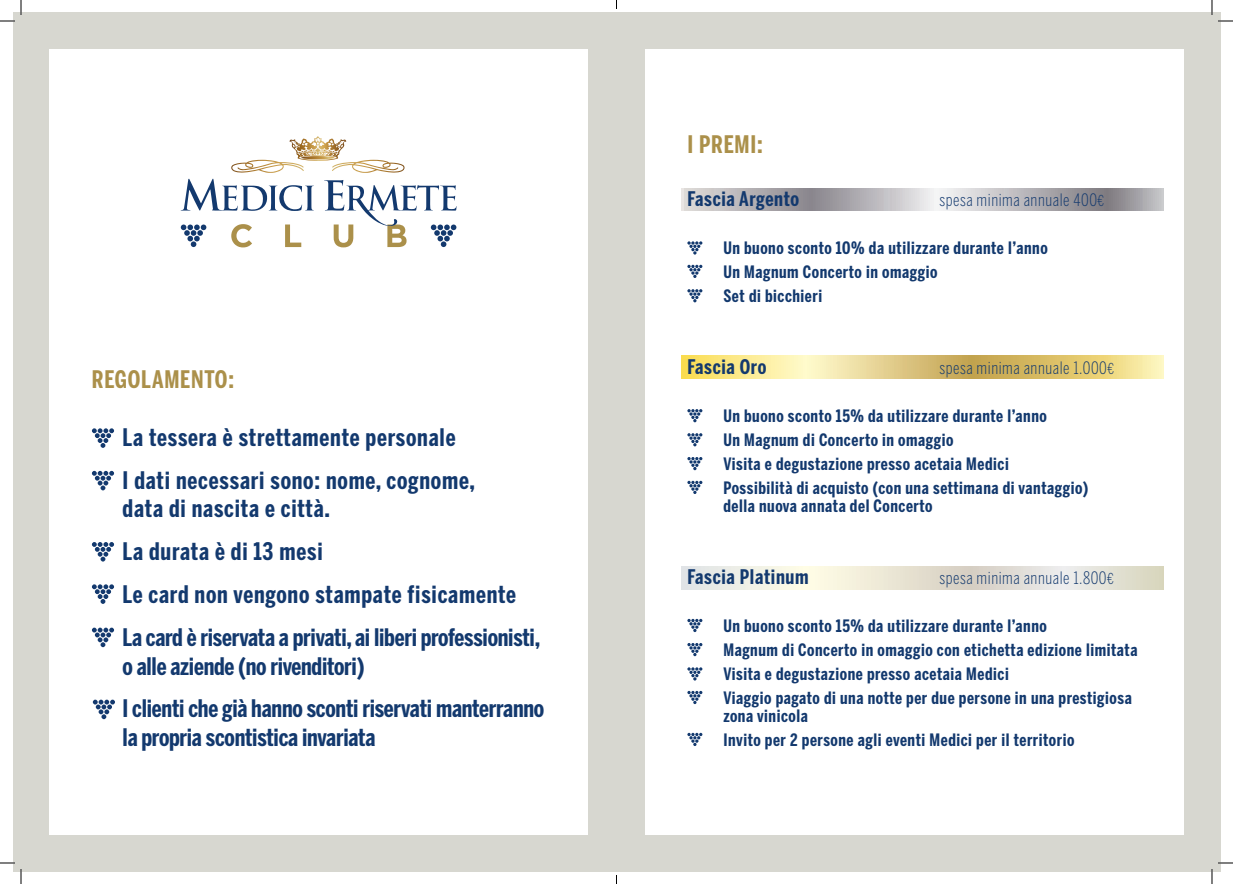
<style>
.page{position:relative;width:1233px;height:884px;background:#fff}
.page>*{position:absolute;margin:0;border:0;box-sizing:border-box;transform-origin:0 0}
.t1{font:700 24px/42.8px "Benton Sans Comp";letter-spacing:.025em;color:#13396e}
.t2{font:700 24px/42.8px "Benton Sans Comp";letter-spacing:-.01em;color:#13396e}
.t3{font:700 24px/42.8px "Benton Sans Comp";letter-spacing:.035em;color:#13396e}
.t4{font:700 24px "Benton Sans Comp";letter-spacing:.035em;color:#ab904a}
.t5{font:700 20px "Benton Sans Comp";letter-spacing:.035em;color:#13396e}
.t6{font:700 17px/24px "Benton Sans Comp";letter-spacing:.035em;color:#13396e}
.t7{font:300 17px "Benton Sans Comp";letter-spacing:.035em;color:#13396e}
.s1{font-size:15px}
</style>
<div class="page">
<div style="left:12px;top:12px;width:1208px;height:859px;background:#d7d7d0"></div>
<div style="left:49px;top:49px;width:539px;height:786px;background:#fff"></div>
<div style="left:645px;top:49px;width:538px;height:786px;background:#fff"></div>
<svg style="left:231px;top:224px;width:21px;height:23px"></svg>
<svg style="left:285px;top:224px;width:16px;height:23px"></svg>
<svg style="left:231px;top:136px;width:174px;height:37px"></svg>
<svg style="left:181px;top:179px;width:133px;height:32px"></svg>
<svg style="left:181px;top:225px;width:25px;height:22px"></svg>
<svg style="left:324px;top:180px;width:132px;height:67px"></svg>
<svg style="left:92px;top:471px;width:22px;height:19px"></svg>
<svg style="left:92px;top:542px;width:22px;height:19px"></svg>
<svg style="left:92px;top:584px;width:22px;height:20px"></svg>
<svg style="left:92px;top:628px;width:22px;height:19px"></svg>
<svg style="left:92px;top:428px;width:22px;height:20px"></svg>
<svg style="left:93px;top:700px;width:22px;height:19px"></svg>
<svg style="left:681px;top:355px;width:482px;height:23px;background:#e8d383"></svg>
<svg style="left:681px;top:567px;width:482px;height:22px;background:#e8e5d9"></svg>
<svg style="left:681px;top:188px;width:482px;height:23px;background:#b7b4b8"></svg>
<svg style="left:687px;top:241px;width:15px;height:14px"></svg>
<svg style="left:687px;top:265px;width:15px;height:13px"></svg>
<svg style="left:687px;top:289px;width:15px;height:13px"></svg>
<svg style="left:687px;top:409px;width:15px;height:13px"></svg>
<svg style="left:687px;top:433px;width:15px;height:13px"></svg>
<svg style="left:687px;top:457px;width:15px;height:13px"></svg>
<svg style="left:687px;top:481px;width:15px;height:13px"></svg>
<svg style="left:687px;top:619px;width:15px;height:13px"></svg>
<svg style="left:687px;top:643px;width:15px;height:13px"></svg>
<svg style="left:687px;top:667px;width:15px;height:14px"></svg>
<svg style="left:687px;top:733px;width:15px;height:13px"></svg>
<svg style="left:687px;top:691px;width:15px;height:13px"></svg>
<svg style="left:1218px;top:20px;width:15px;height:2px"></svg>
<svg style="left:1218px;top:862px;width:15px;height:2px"></svg>
<svg style="left:0;top:0;width:22px;height:22px"></svg>
<svg style="left:0;top:862px;width:22px;height:22px"></svg>
<svg style="left:1211px;top:0;width:1px;height:15px"></svg>
<svg style="left:1211px;top:869px;width:1px;height:15px"></svg>
<h1 class="t4" style="left:92px;top:365px;width:144px">REGOLAMENTO:</h1>
<h1 class="t3" style="left:123px;top:415px;width:354px">La tessera è strettamente personale<br>I dati necessari sono: nome, cognome,</h1>
<h1 class="t1" style="left:123px;top:487px;width:419px">data di nascita e città.<br>La durata è di 13 mesi<br>Le card non vengono stampate fisicamente La card è riservata a privati, ai liberi professionisti,</h1>
<h1 class="t2" style="left:123px;top:644px;width:423px">o alle aziende (no rivenditori)<br>I clienti che già hanno sconti riservati manterranno</h1>
<h1 class="t2" style="left:123px;top:716px;width:254px">la propria scontistica invariata</h1>
<h1 class="t4" style="left:687px;top:131px;width:77px">I PREMI:</h1>
<p class="t5" style="left:687px;top:187px;width:113px">Fascia Argento</p>
<p class="t7" style="left:939px;top:190px;width:166px">spesa minima annuale 400<span class="s1">€</span></p>
<p class="t6" style="left:723px;top:236px;width:326px">Un buono sconto 10% da utilizzare durante l’anno<br>Un Magnum Concerto in omaggio<br>Set di bicchieri</p>
<p class="t5" style="left:687px;top:355px;width:80px">Fascia Oro</p>
<p class="t7" style="left:939px;top:358px;width:176px">spesa minima annuale 1.000<span class="s1">€</span></p>
<p class="t6" style="left:723px;top:404px;width:366px">Un buono sconto 15% da utilizzare durante l’anno<br>Un Magnum di Concerto in omaggio<br>Visita e degustazione presso acetaia Medici<br>Possibilità di acquisto (con una settimana di vantaggio)</p>
<p class="t6" style="left:723px;top:494px;width:211px">della nuova annata del Concerto</p>
<p class="t5" style="left:687px;top:565px;width:123px">Fascia Platinum</p>
<p class="t7" style="left:939px;top:568px;width:176px">spesa minima annuale 1.800<span class="s1">€</span></p>
<p class="t6" style="left:723px;top:614px;width:416px">Un buono sconto 15% da utilizzare durante l’anno<br>Magnum di Concerto in omaggio con etichetta edizione limitata Visita e degustazione presso acetaia Medici<br>Viaggio pagato di una notte per due persone in una prestigiosa</p>
<p class="t6" style="left:723px;top:704px;width:352px">zona vinicola<br>Invito per 2 persone agli eventi Medici per il territorio</p>
</div>
